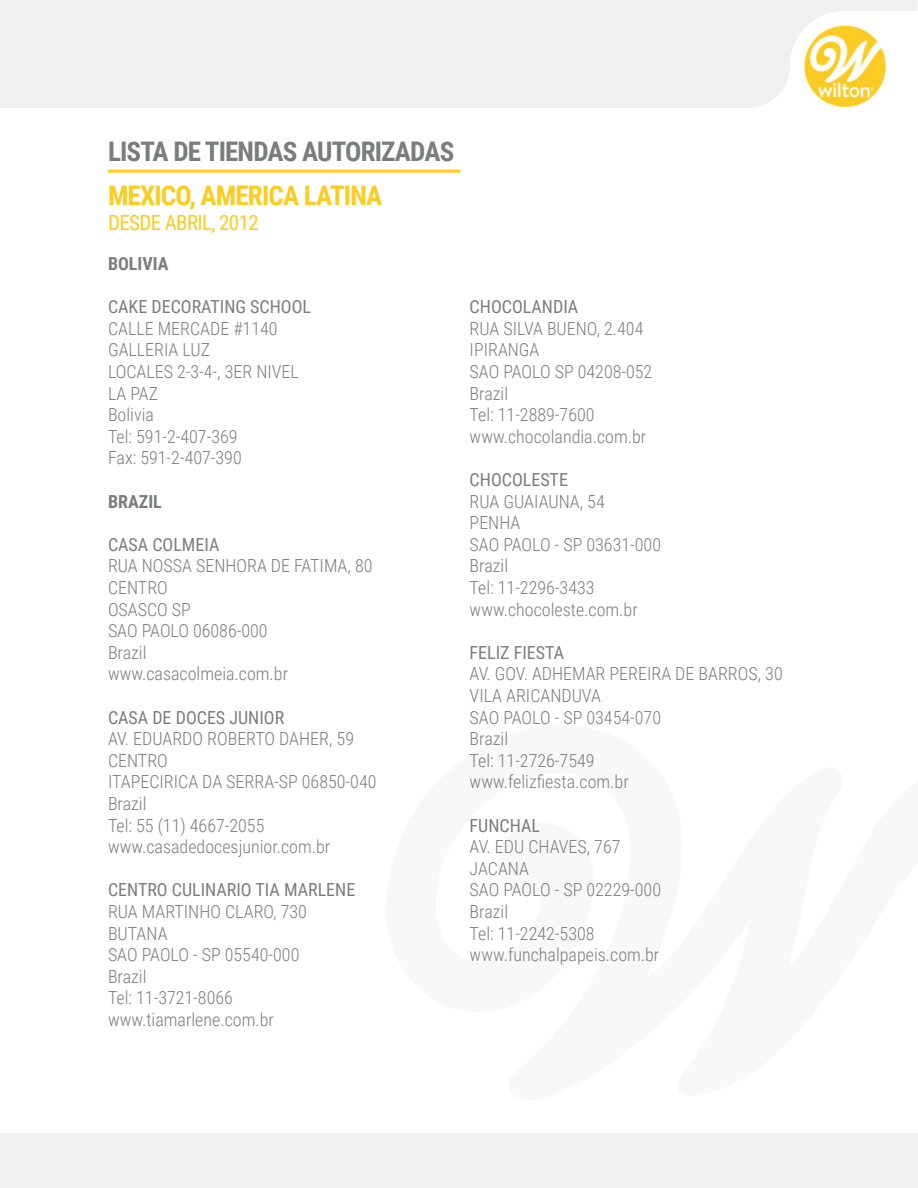
<style>
.page{position:relative;width:918px;height:1188px;background:#fff}
.page>*{position:absolute;margin:0;border:0;box-sizing:border-box;transform-origin:0 0}
.t1{font:700 27px "Roboto Condensed";letter-spacing:-.03em;color:#7a7d7e}
.t2{font:700 27px "Roboto Condensed";letter-spacing:-.03em;color:#facc24}
.t3{font:21px "Roboto Condensed";letter-spacing:-.03em;color:#facc24}
.t4{font:300 18px/21.6px "Roboto Condensed";color:#7a7d7e}
.t5{font:18px "Roboto Condensed";color:#7a7d7e}
.t6{font:700 18px "Roboto Condensed";color:#7a7d7e}
</style>
<div class="page">
<svg style="left:0;top:0;width:917px;height:108px;fill:#eff1f0"></svg>
<div style="left:0;top:1133px;width:918px;height:55px;background:#eff1f0"></div>
<hr style="left:108px;top:170px;width:352px;height:3px;background:#facc24">
<h1 class="t1" style="left:108px;top:132px;width:348px">LISTA DE TIENDAS AUTORIZADAS</h1>
<h1 class="t2" style="left:108px;top:176px;width:276px">MEXICO, AMERICA LATINA</h1>
<p class="t3" style="left:108px;top:208px;width:152px">DESDE ABRIL, 2012</p>
<p class="t6" style="left:108px;top:251px;width:62px">BOLIVIA</p>
<p class="t5" style="left:108px;top:294px;width:205px">CAKE DECORATING SCHOOL</p>
<p class="t4" style="left:108px;top:317px;width:192px">CALLE MERCADE #1140<br>GALLERIA LUZ<br>LOCALES 2-3-4-, 3ER NIVEL<br>LA PAZ<br>Bolivia<br>Tel: 591-2-407-369<br>Fax: 591-2-407-390</p>
<p class="t6" style="left:108px;top:489px;width:55px">BRAZIL</p>
<p class="t5" style="left:108px;top:532px;width:113px">CASA COLMEIA</p>
<p class="t4" style="left:108px;top:555px;width:266px">RUA NOSSA SENHORA DE FATIMA, 80<br>CENTRO<br>OSASCO SP<br>SAO PAOLO 06086-000<br>Brazil<br>www.casacolmeia.com.br</p>
<p class="t5" style="left:108px;top:705px;width:178px">CASA DE DOCES JUNIOR</p>
<p class="t4" style="left:108px;top:727px;width:270px">AV. EDUARDO ROBERTO DAHER, 59<br>CENTRO<br>ITAPECIRICA DA SERRA-SP 06850-040<br>Brazil<br>Tel: 55 (11) 4667-2055 www.casadedocesjunior.com.br</p>
<p class="t5" style="left:108px;top:877px;width:249px">CENTRO CULINARIO TIA MARLENE</p>
<p class="t4" style="left:108px;top:900px;width:201px">RUA MARTINHO CLARO, 730<br>BUTANA<br>SAO PAOLO - SP 05540-000<br>Brazil<br>Tel: 11-3721-8066 www.tiamarlene.com.br</p>
<p class="t5" style="left:470px;top:294px;width:110px">CHOCOLANDIA</p>
<p class="t4" style="left:470px;top:317px;width:184px">RUA SILVA BUENO, 2.404<br>IPIRANGA<br>SAO PAOLO SP 04208-052<br>Brazil<br>Tel: 11-2889-7600 www.chocolandia.com.br</p>
<p class="t5" style="left:470px;top:467px;width:100px">CHOCOLESTE</p>
<p class="t4" style="left:470px;top:490px;width:193px">RUA GUAIAUNA, 54<br>PENHA<br>SAO PAOLO - SP 03631-000<br>Brazil<br>Tel: 11-2296-3433 www.chocoleste.com.br</p>
<p class="t5" style="left:470px;top:640px;width:96px">FELIZ FIESTA</p>
<p class="t4" style="left:470px;top:663px;width:315px">AV. GOV. ADHEMAR PEREIRA DE BARROS, 30<br>VILA ARICANDUVA<br>SAO PAOLO - SP 03454-070<br>Brazil<br>Tel: 11-2726-7549<br>www.felizfiesta.com.br</p>
<p class="t5" style="left:470px;top:813px;width:72px">FUNCHAL</p>
<p class="t4" style="left:470px;top:835px;width:193px">AV. EDU CHAVES, 767<br>JACANA<br>SAO PAOLO - SP 02229-000<br>Brazil<br>Tel: 11-2242-5308 www.funchalpapeis.com.br</p>
</div>
